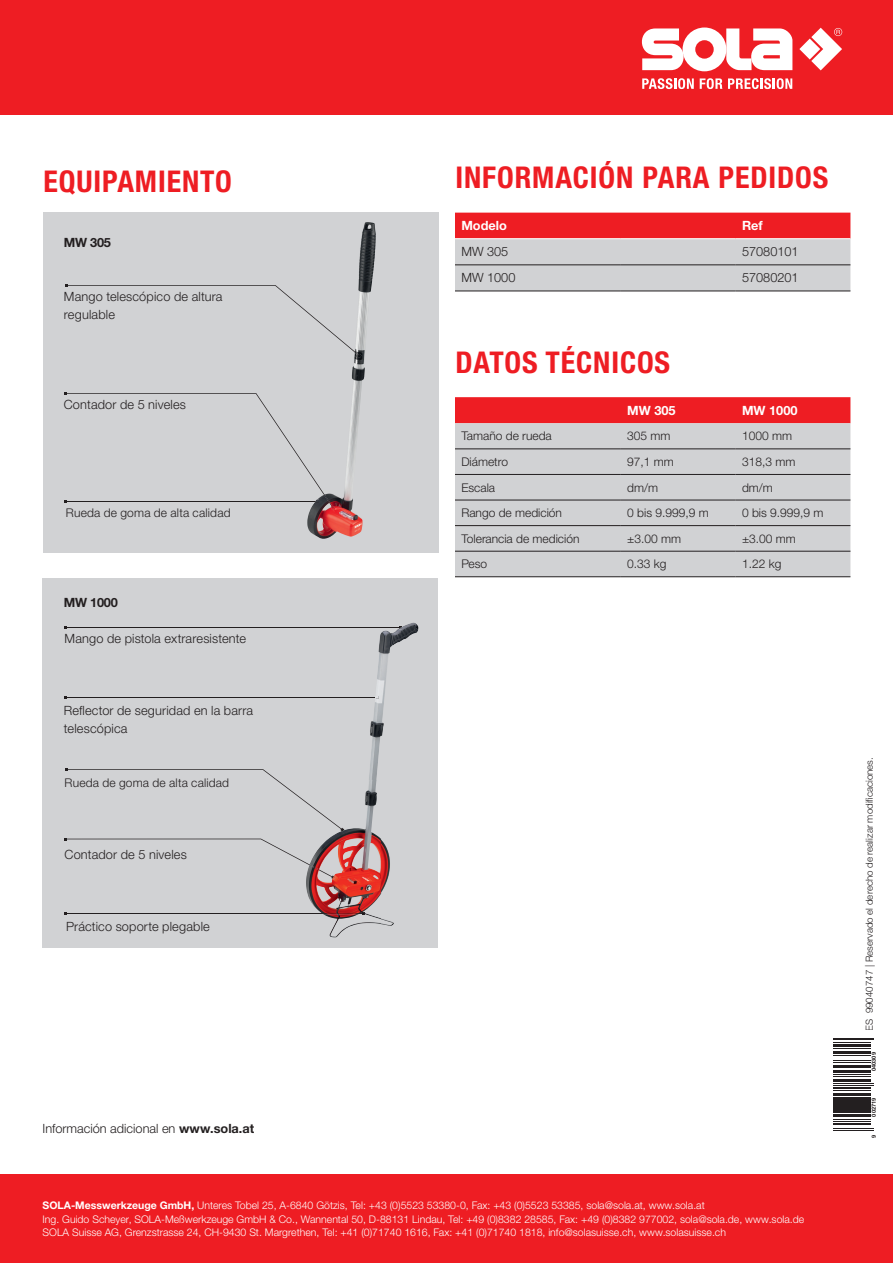
<style>
.page{position:relative;width:893px;height:1263px;background:#fff}
.page>*{position:absolute;margin:0;border:0;box-sizing:border-box;transform-origin:0 0}
.t1{font:700 condensed 30px "Helvetica Neue LTW1 G";letter-spacing:.03em;color:#ee1d23}
.t2{font:300 12.75px/18px "Helvetica Neue LTW1 G";letter-spacing:.01em;color:#231f20}
.t3{font:700 12.75px "Helvetica Neue LTW1 G";color:#fff}
.t4{font:700 12.75px "Helvetica Neue LTW1 G";letter-spacing:-.02em;color:#231f20}
.t5{font:300 12px "Helvetica Neue LTW1 G";color:#231f20}
.t6{font:300 10.5px/13.5px "Helvetica Neue LTW1 G";color:#fff}
.t7{font:300 9.75px "Helvetica Neue LTW1 G";color:#231f20}
.t8{font:700 5.7px "Helvetica";color:#231f20}
.s1{font-weight:700}
</style>
<div class="page">
<div style="left:0;top:1175px;width:893px;height:88px;background:#ee1d23"></div>
<div style="left:0;top:0;width:893px;height:115px;background:#ee1d23"></div>
<svg style="left:641px;top:28px;width:151px;height:43px"></svg>
<svg style="left:799px;top:28px;width:43px;height:42px"></svg>
<svg style="left:642px;top:78px;width:52px;height:11px"></svg>
<svg style="left:700px;top:78px;width:22px;height:11px"></svg>
<svg style="left:728px;top:78px;width:64px;height:11px"></svg>
<div style="left:43px;top:578px;width:395px;height:370px;background:#d1d2d4"></div>
<div style="left:43px;top:213px;width:395px;height:340px;background:#d1d2d4"></div>
<svg style="left:455px;top:213px;width:395px;height:78px;background:#d79397"></svg>
<hr style="left:455px;top:265px;width:166px;height:1px;background:#231f20">
<hr style="left:455px;top:291px;width:166px;height:1px;background:#231f20">
<hr style="left:621px;top:265px;width:115px;height:1px;background:#231f20">
<hr style="left:736px;top:265px;width:114px;height:1px;background:#231f20">
<hr style="left:621px;top:291px;width:115px;height:1px;background:#231f20">
<hr style="left:736px;top:291px;width:114px;height:1px;background:#231f20">
<hr style="left:455px;top:238px;width:166px;height:1px;background:#fff">
<hr style="left:621px;top:238px;width:115px;height:1px;background:#fff">
<hr style="left:736px;top:238px;width:114px;height:1px;background:#fff">
<div style="left:455px;top:397px;width:395px;height:26px;background:#ee1d23"></div>
<div style="left:455px;top:423px;width:395px;height:153px;background:#d1d2d4"></div>
<hr style="left:455px;top:449px;width:166px;height:1px;background:#231f20">
<hr style="left:455px;top:474px;width:166px;height:1px;background:#231f20">
<hr style="left:455px;top:500px;width:166px;height:1px;background:#231f20">
<hr style="left:455px;top:525px;width:166px;height:1px;background:#231f20">
<hr style="left:621px;top:449px;width:115px;height:1px;background:#231f20">
<hr style="left:736px;top:449px;width:114px;height:1px;background:#231f20">
<hr style="left:621px;top:474px;width:115px;height:1px;background:#231f20">
<hr style="left:736px;top:474px;width:114px;height:1px;background:#231f20">
<hr style="left:621px;top:500px;width:115px;height:1px;background:#231f20">
<hr style="left:736px;top:500px;width:114px;height:1px;background:#231f20">
<hr style="left:621px;top:525px;width:115px;height:1px;background:#231f20">
<hr style="left:736px;top:525px;width:114px;height:1px;background:#231f20">
<hr style="left:455px;top:576px;width:166px;height:1px;background:#231f20">
<hr style="left:455px;top:551px;width:166px;height:1px;background:#231f20">
<hr style="left:621px;top:576px;width:115px;height:1px;background:#231f20">
<hr style="left:621px;top:551px;width:115px;height:1px;background:#231f20">
<hr style="left:736px;top:551px;width:114px;height:1px;background:#231f20">
<hr style="left:736px;top:576px;width:114px;height:1px;background:#231f20">
<hr style="left:65px;top:628px;width:335px;height:1px;background:#231f20">
<hr style="left:65px;top:697px;width:312px;height:1px;background:#231f20">
<hr style="left:65px;top:913px;width:298px;height:1px;background:#231f20">
<hr style="left:833px;top:1130px;width:40px;height:1px;background:#231f20">
<hr style="left:833px;top:1128px;width:40px;height:1px;background:#231f20">
<hr style="left:833px;top:1123px;width:37px;height:2px;background:#231f20">
<hr style="left:833px;top:1121px;width:37px;height:1px;background:#231f20">
<hr style="left:833px;top:1119px;width:37px;height:1px;background:#231f20">
<hr style="left:833px;top:1114px;width:37px;height:3px;background:#231f20">
<hr style="left:833px;top:1110px;width:37px;height:2px;background:#231f20">
<hr style="left:833px;top:1107px;width:37px;height:2px;background:#231f20">
<hr style="left:833px;top:1103px;width:37px;height:4px;background:#231f20">
<hr style="left:833px;top:1101px;width:37px;height:2px;background:#231f20">
<hr style="left:833px;top:1098px;width:37px;height:2px;background:#231f20">
<hr style="left:833px;top:1094px;width:37px;height:2px;background:#231f20">
<hr style="left:833px;top:1090px;width:37px;height:1px;background:#231f20">
<hr style="left:833px;top:1087px;width:37px;height:2px;background:#231f20">
<hr style="left:833px;top:1085px;width:40px;height:1px;background:#231f20">
<hr style="left:833px;top:1083px;width:40px;height:1px;background:#231f20">
<hr style="left:833px;top:1079px;width:37px;height:3px;background:#231f20">
<hr style="left:833px;top:1076px;width:37px;height:1px;background:#231f20">
<hr style="left:833px;top:1074px;width:37px;height:1px;background:#231f20">
<hr style="left:833px;top:1070px;width:37px;height:3px;background:#231f20">
<hr style="left:833px;top:1065px;width:37px;height:3px;background:#231f20">
<hr style="left:833px;top:1062px;width:37px;height:1px;background:#231f20">
<hr style="left:833px;top:1060px;width:37px;height:1px;background:#231f20">
<hr style="left:833px;top:1055px;width:37px;height:1px;background:#231f20">
<hr style="left:833px;top:1051px;width:37px;height:3px;background:#231f20">
<hr style="left:833px;top:1048px;width:37px;height:1px;background:#231f20">
<hr style="left:833px;top:1044px;width:37px;height:3px;background:#231f20">
<hr style="left:833px;top:1042px;width:37px;height:1px;background:#231f20">
<hr style="left:833px;top:1039px;width:40px;height:1px;background:#231f20">
<hr style="left:833px;top:1037px;width:40px;height:1px;background:#231f20">
<img style="left:369px;top:623px;width:49px;height:157px">
<img style="left:306px;top:786px;width:63px;height:96px">
<img style="left:381px;top:839px;width:13px;height:87px">
<svg style="left:375px;top:696px;width:4px;height:3px"></svg>
<svg style="left:64px;top:768px;width:280px;height:111px"></svg>
<img style="left:322px;top:913px;width:36px;height:1px">
<img style="left:358px;top:222px;width:9px;height:58px">
<svg style="left:65px;top:284px;width:296px;height:74px"></svg>
<svg style="left:64px;top:392px;width:271px;height:118px"></svg>
<h1 class="t1" style="left:43px;top:163px;width:190px">EQUIPAMIENTO</h1>
<p class="t4" style="left:64px;top:235px;width:49px">MW 305</p>
<p class="t2" style="left:64px;top:287px;width:160px">Mango telescópico de altura regulable</p>
<p class="t2" style="left:64px;top:395px;width:124px">Contador de 5 niveles</p>
<p class="t5" style="left:66px;top:505px;width:166px">Rueda de goma de alta calidad</p>
<p class="t4" style="left:64px;top:595px;width:55px">MW 1000</p>
<p class="t2" style="left:65px;top:629px;width:183px">Mango de pistola extraresistente</p>
<p class="t2" style="left:64px;top:701px;width:191px">Reflector de seguridad en la barra telescópica</p>
<p class="t5" style="left:65px;top:775px;width:166px">Rueda de goma de alta calidad</p>
<p class="t2" style="left:65px;top:845px;width:124px">Contador de 5 niveles</p>
<p class="t2" style="left:66px;top:917px;width:145px">Práctico soporte plegable</p>
<p class="t2" style="left:43px;top:1119px;width:213px">Información adicional en <span class="s1">www.sola.at</span></p>
<h1 class="t1" style="left:455px;top:160px;width:374px">INFORMACIÓN PARA PEDIDOS</h1>
<p class="t3" style="left:461px;top:218px;width:47px">Modelo</p>
<p class="t3" style="left:742px;top:218px;width:22px">Ref</p>
<p class="t2" style="left:461px;top:243px;width:48px">MW 305</p>
<p class="t2" style="left:742px;top:243px;width:58px">57080101</p>
<p class="t2" style="left:461px;top:269px;width:56px">MW 1000</p>
<p class="t2" style="left:742px;top:269px;width:58px">57080201</p>
<h1 class="t1" style="left:455px;top:344px;width:216px">DATOS TÉCNICOS</h1>
<p class="t3" style="left:627px;top:402px;width:50px">MW 305</p>
<p class="t3" style="left:742px;top:402px;width:57px">MW 1000</p>
<p class="t5" style="left:461px;top:429px;width:92px">Tamaño de rueda</p>
<p class="t5" style="left:627px;top:429px;width:45px">305 mm</p>
<p class="t5" style="left:742px;top:429px;width:52px">1000 mm</p>
<p class="t5" style="left:461px;top:454px;width:48px">Diámetro</p>
<p class="t5" style="left:627px;top:454px;width:48px">97,1 mm</p>
<p class="t5" style="left:742px;top:454px;width:55px">318,3 mm</p>
<p class="t5" style="left:461px;top:480px;width:35px">Escala</p>
<p class="t5" style="left:627px;top:480px;width:32px">dm/m</p>
<p class="t5" style="left:742px;top:480px;width:32px">dm/m</p>
<p class="t5" style="left:461px;top:505px;width:102px">Rango de medición</p>
<p class="t5" style="left:627px;top:505px;width:83px">0 bis 9.999,9 m</p>
<p class="t5" style="left:742px;top:505px;width:83px">0 bis 9.999,9 m</p>
<p class="t5" style="left:461px;top:531px;width:120px">Tolerancia de medición</p>
<p class="t5" style="left:627px;top:531px;width:55px">±3.00 mm</p>
<p class="t5" style="left:742px;top:531px;width:55px">±3.00 mm</p>
<p class="t5" style="left:461px;top:557px;width:27px">Peso</p>
<p class="t5" style="left:627px;top:557px;width:41px">0.33 kg</p>
<p class="t5" style="left:742px;top:557px;width:41px">1.22 kg</p>
<p class="t6" style="left:43px;top:1199px;width:763px"><span class="s1">SOLA-Messwerkzeuge GmbH,</span> Unteres Tobel 25, A-6840 Götzis, Tel: +43 (0)5523 53380-0, Fax: +43 (0)5523 53385, sola@sola.at, www.sola.at<br>Ing. Guido Scheyer, SOLA-Meßwerkzeuge GmbH &amp; Co., Wannental 50, D-88131 Lindau, Tel: +49 (0)8382 28585, Fax: +49 (0)8382 977002, sola@sola.de, www.sola.de<br>SOLA Suisse AG, Grenzstrasse 24, CH-9430 St. Margrethen, Tel: +41 (0)71740 1616, Fax: +41 (0)71740 1818, info@solasuisse.ch, www.solasuisse.ch</p>
<p class="t7" style="left:863px;top:1031px;width:275px;rotate:-90deg">ES 99040747 | Reservado el derecho de realizar modificaciones.</p>
<p class="t8" style="left:870px;top:1071px;width:20px;rotate:-90deg">040309</p>
<p class="t8" style="left:870px;top:1116px;width:20px;rotate:-90deg">002719</p>
<p class="t8" style="left:870px;top:1138px;width:5px;rotate:-90deg">9</p>
</div>
